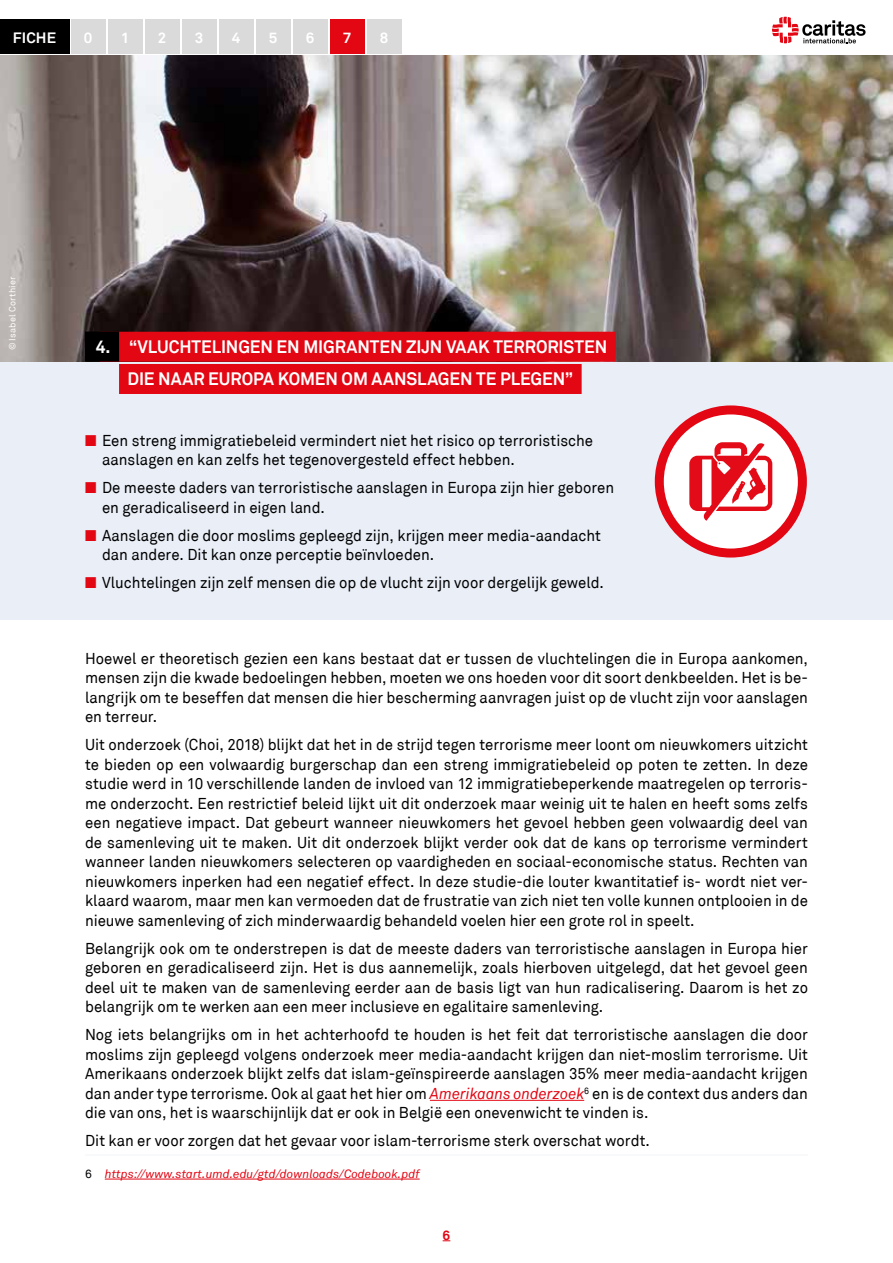
<style>
.page{position:relative;width:893px;height:1263px;background:#fff}
.page>*{position:absolute;margin:0;border:0;box-sizing:border-box;transform-origin:0 0}
.t1{font:700 18px/32.2px "Akkurat";letter-spacing:-.005em;color:#fff;text-align:center;scale:.95 1}
.t2{font:15.75px/19.5px "Akkurat Std";color:#000;text-align:justify;scale:.95 1}
.t3{font:700 15px "Akkurat Std";letter-spacing:.01em;color:#fff}
.t4{font:700 13.5px "Akkurat Std";color:#e30613}
.t5{font:italic 12px "Akkurat";color:#e30613}
.t6{font:9px "Akkurat Std";letter-spacing:.02em;color:#fff}
.s1{color:#e30613}
.s2{font-family:"Akkurat";font-style:italic;color:#e30613}
.s3{font-family:"Akkurat Std";font-style:normal;color:#000}
</style>
<div class="page">
<svg style="left:772px;top:17px;width:93px;height:26px"></svg>
<div style="left:71px;top:20px;width:34px;height:34px;background:#dadada"></div>
<div style="left:108px;top:20px;width:34px;height:34px;background:#dadada"></div>
<div style="left:145px;top:20px;width:34px;height:34px;background:#dadada"></div>
<div style="left:182px;top:20px;width:34px;height:34px;background:#dadada"></div>
<div style="left:219px;top:20px;width:34px;height:34px;background:#dadada"></div>
<div style="left:256px;top:20px;width:34px;height:34px;background:#dadada"></div>
<div style="left:293px;top:20px;width:34px;height:34px;background:#dadada"></div>
<div style="left:330px;top:20px;width:34px;height:34px;background:#e30613"></div>
<div style="left:367px;top:20px;width:34px;height:34px;background:#dadada"></div>
<div style="left:0;top:20px;width:69px;height:34px;background:#000"></div>
<img style="left:0;top:55px;width:893px;height:307px">
<div style="left:0;top:362px;width:893px;height:258px;background:#e9eef7"></div>
<div style="left:100px;top:332px;width:516px;height:30px;background:#e30613"></div>
<div style="left:85px;top:331px;width:34px;height:30px;background:#000"></div>
<div style="left:119px;top:364px;width:463px;height:30px;background:#e30613"></div>
<hr style="left:430px;top:1100px;width:154px;height:1px;background:#e30613">
<hr style="left:85px;top:1155px;width:723px;height:1px;background:#f2f4f6">
<hr style="left:105px;top:1179px;width:315px;height:1px;background:#e30613">
<svg style="left:659px;top:410px;width:143px;height:143px;background:#fbdcde"></svg>
<div style="left:655px;top:405px;width:152px;height:152px;border:9px solid #e30613;border-radius:50%"></div>
<svg style="left:689px;top:442px;width:83px;height:79px;background:#f1878d"></svg>
<p class="t3" style="left:13px;top:28px;width:45px">FICHE</p>
<p class="t3" style="left:84px;top:28px;width:10px">0</p>
<p class="t3" style="left:121px;top:28px;width:10px">1</p>
<p class="t3" style="left:158px;top:28px;width:10px">2</p>
<p class="t3" style="left:195px;top:28px;width:10px">3</p>
<p class="t3" style="left:232px;top:28px;width:10px">4</p>
<p class="t3" style="left:269px;top:28px;width:10px">5</p>
<p class="t3" style="left:306px;top:28px;width:10px">6</p>
<p class="t3" style="left:343px;top:28px;width:10px">7</p>
<p class="t3" style="left:380px;top:28px;width:10px">8</p>
<p class="t6" style="left:7px;top:350px;width:75px;rotate:-90deg">© Isabel Corthier</p>
<p class="t1" style="left:96px;top:331px;width:540px">4. “VLUCHTELINGEN EN MIGRANTEN ZIJN VAAK TERRORISTEN<br>DIE NAAR EUROPA KOMEN OM AANSLAGEN TE PLEGEN”</p>
<p class="t2" style="left:102px;top:431px;width:518px;text-indent:-17px"><span class="s1">■</span> Een streng immigratiebeleid vermindert niet het risico op terroristische aanslagen en kan zelfs het tegenovergesteld effect hebben.</p>
<p class="t2" style="left:102px;top:478px;width:541px;text-indent:-17px"><span class="s1">■</span> De meeste daders van terroristische aanslagen in Europa zijn hier geboren en geradicaliseerd in eigen land.</p>
<p class="t2" style="left:102px;top:526px;width:527px;text-indent:-17px"><span class="s1">■</span> Aanslagen die door moslims gepleegd zijn, krijgen meer media-aandacht dan andere. Dit kan onze perceptie beïnvloeden.</p>
<p class="t2" style="left:85px;top:573px;width:548px"><span class="s1">■</span> Vluchtelingen zijn zelf mensen die op de vlucht zijn voor dergelijk geweld.</p>
<p class="t2" style="left:85px;top:649px;width:762px">Hoewel er theoretisch gezien een kans bestaat dat er tussen de vluchtelingen die in Europa aankomen, mensen zijn die kwade bedoelingen hebben, moeten we ons hoeden voor dit soort denkbeelden. Het is be&shy;langrijk om te beseffen dat mensen die hier bescherming aanvragen juist op de vlucht zijn voor aanslagen en terreur.</p>
<p class="t2" style="left:85px;top:735px;width:762px">Uit onderzoek (Choi, 2018) blijkt dat het in de strijd tegen terrorisme meer loont om nieuwkomers uitzicht te bieden op een volwaardig burgerschap dan een streng immigratiebeleid op poten te zetten. In deze studie werd in 10 verschillende landen de invloed van 12 immigratiebeperkende maatregelen op terroris&shy;me onderzocht. Een restrictief beleid lijkt uit dit onderzoek maar weinig uit te halen en heeft soms zelfs een negatieve impact. Dat gebeurt wanneer nieuwkomers het gevoel hebben geen volwaardig deel van de samenleving uit te maken. Uit dit onderzoek blijkt verder ook dat de kans op terrorisme vermindert wanneer landen nieuwkomers selecteren op vaardigheden en sociaal-economische status. Rechten van nieuwkomers inperken had een negatief effect. In deze studie-die louter kwantitatief is- wordt niet ver&shy;klaard waarom, maar men kan vermoeden dat de frustratie van zich niet ten volle kunnen ontplooien in de nieuwe samenleving of zich minderwaardig behandeld voelen hier een grote rol in speelt.</p>
<p class="t2" style="left:85px;top:939px;width:762px">Belangrijk ook om te onderstrepen is dat de meeste daders van terroristische aanslagen in Europa hier geboren en geradicaliseerd zijn. Het is dus aannemelijk, zoals hierboven uitgelegd, dat het gevoel geen deel uit te maken van de samenleving eerder aan de basis ligt van hun radicalisering. Daarom is het zo belangrijk om te werken aan een meer inclusieve en egalitaire samenleving.</p>
<p class="t2" style="left:85px;top:1025px;width:762px">Nog iets belangrijks om in het achterhoofd te houden is het feit dat terroristische aanslagen die door moslims zijn gepleegd volgens onderzoek meer media-aandacht krijgen dan niet-moslim terrorisme. Uit Amerikaans onderzoek blijkt zelfs dat islam-geïnspireerde aanslagen 35% meer media-aandacht krijgen dan ander type terrorisme. Ook al gaat het hier om <span class="s2">Amerikaans onderzoek</span><sup>6</sup> en is de context dus anders dan die van ons, het is waarschijnlijk dat er ook in België een onevenwicht te vinden is.</p>
<p class="t2" style="left:85px;top:1131px;width:596px">Dit kan er voor zorgen dat het gevaar voor islam-terrorisme sterk overschat wordt.</p>
<p class="t5" style="left:85px;top:1167px;width:336px"><span class="s3">6</span> https://www.start.umd.edu/gtd/downloads/Codebook.pdf</p>
<p class="t4" style="left:443px;top:1226px;width:9px">6</p>
</div>
